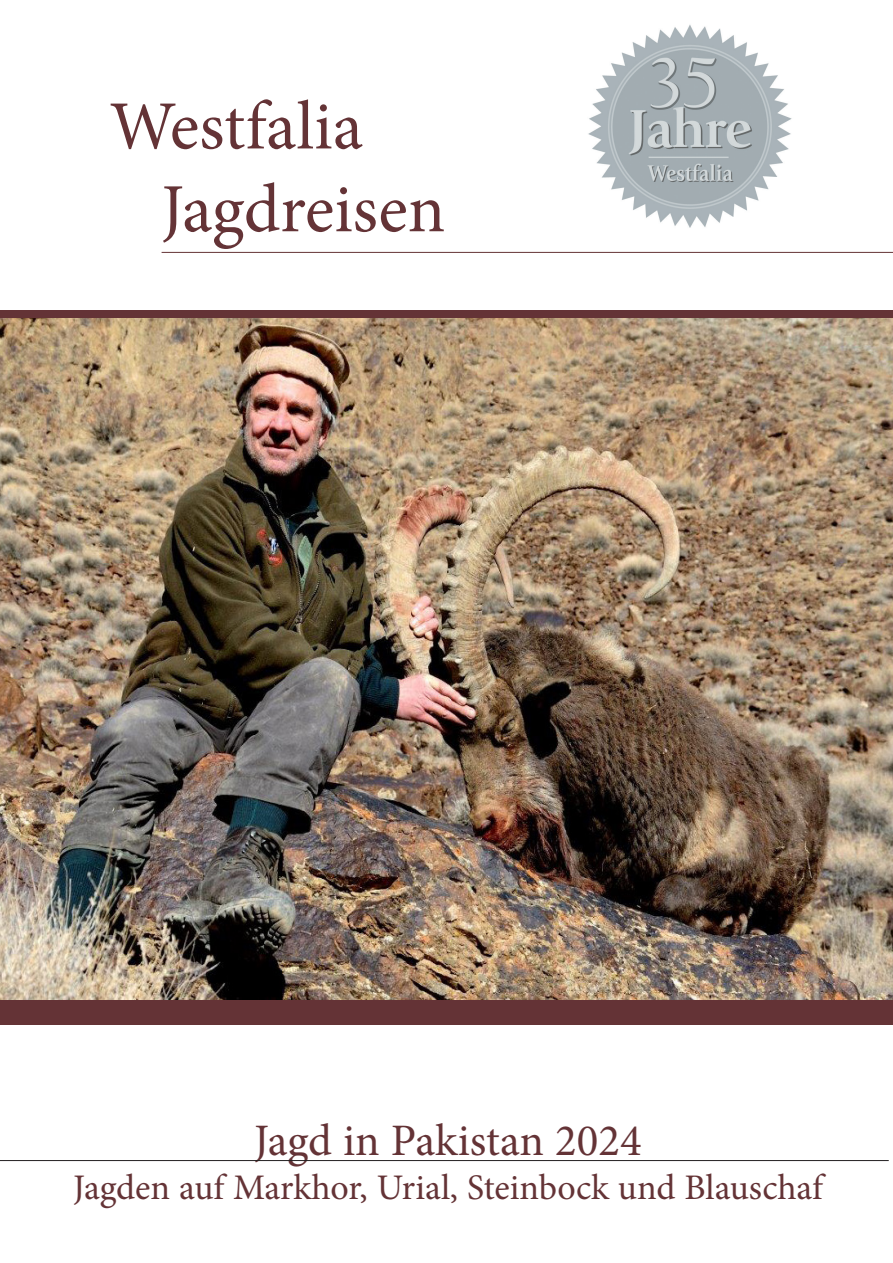
<style>
.page{position:relative;width:893px;height:1263px;background:#fff}
.page>*{position:absolute;margin:0;border:0;box-sizing:border-box;transform-origin:0 0}
.t1{font:69px/82.8px "Minion Pro";color:#643336}
.t2{font:45px "Minion Pro";color:#643336}
.t3{font:36px "Minion Pro";letter-spacing:-.005em;color:#643336}
</style>
<div class="page">
<div style="left:0;top:310px;width:893px;height:9px;background:#643336"></div>
<div style="left:0;top:999px;width:893px;height:26px;background:#643336"></div>
<hr style="left:162px;top:252px;width:731px;height:1px;background:#643336">
<hr style="left:0;top:1160px;width:889px;height:1px;background:#231f20">
<img style="left:0;top:319px;width:893px;height:680px">
<img style="left:588px;top:25px;width:204px;height:203px">
<h1 class="t1" style="left:161px;top:85px;width:286px;text-indent:-52px">Westfalia<br>Jagdreisen</h1>
<p class="t2" style="left:254px;top:1111px;width:389px">Jagd in Pakistan 2024</p>
<p class="t3" style="left:73px;top:1163px;width:751px">Jagden auf Markhor, Urial, Steinbock und Blauschaf</p>
</div>
